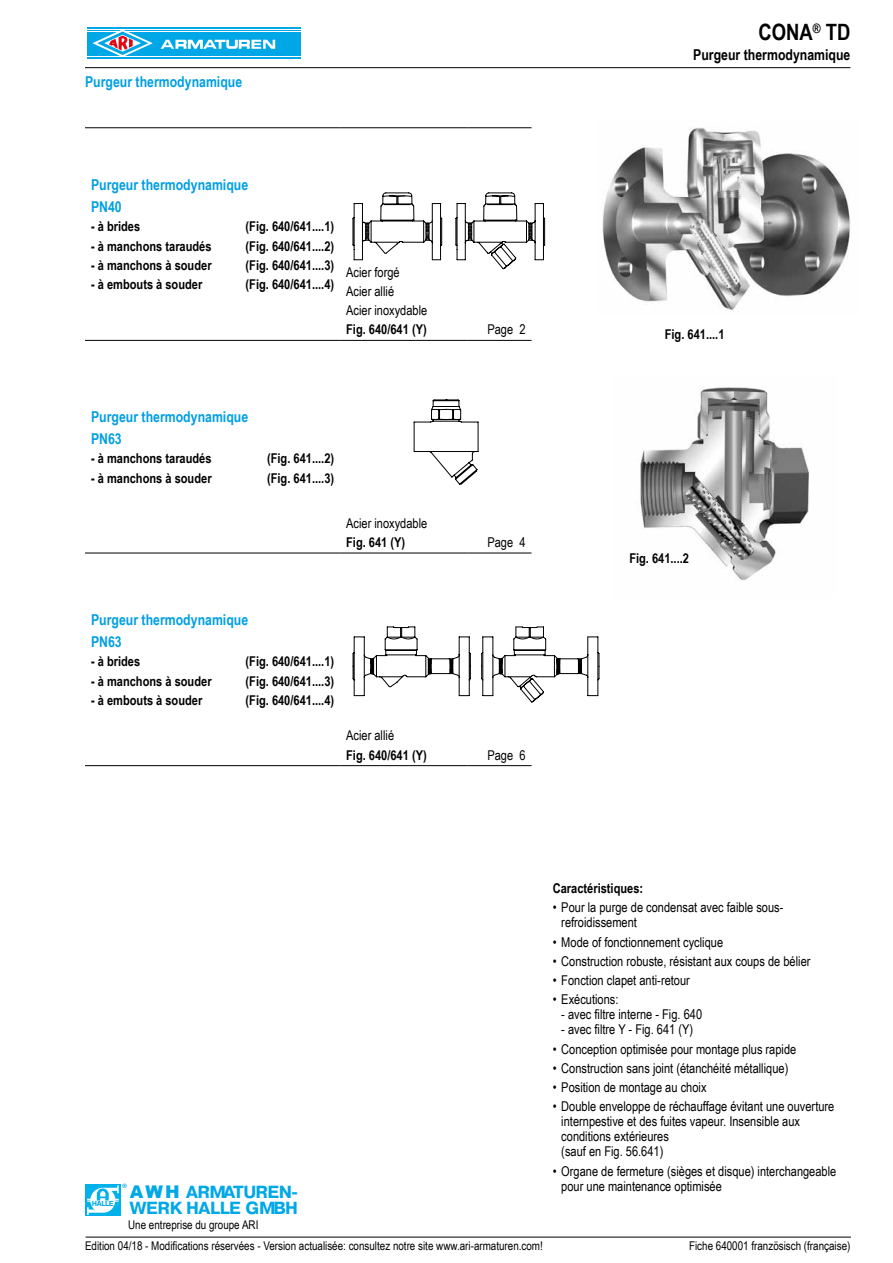
<style>
.page{position:relative;width:893px;height:1263px;background:#fff}
.page>*{position:absolute;margin:0;border:0;box-sizing:border-box;transform-origin:0 0}
.t1{font:700 22.5px "Arial Narrow";color:#000}
.t2{font:700 17.55px/16.2px "Pragmatica G";letter-spacing:-.03em;color:#00a8e7}
.t3{font:700 15px/22.2px "Arial Narrow";color:#009fe3}
.t4{font:700 15px "Arial Narrow";color:#000}
.t5{font:13.5px/15px "Arial Narrow";color:#000}
.t6{font:700 13.5px "Arial Narrow";color:#000}
.t7{font:12px/21.6px "Arial Narrow";color:#000}
.t8{font:700 7.2px "Pragmatica G";letter-spacing:-.055em;color:#00a8e7}
.t9{font:700 6.3px "Pragmatica G";color:#00a8e7}
.s1{font-family:"Arial";font-weight:900}
</style>
<div class="page">
<div style="left:85px;top:1184px;width:36px;height:32px;background:#00b1eb"></div>
<svg style="left:87px;top:1185px;width:32px;height:30px"></svg>
<img style="left:602px;top:127px;width:248px;height:183px">
<svg style="left:352px;top:192px;width:193px;height:77px"></svg>
<svg style="left:414px;top:400px;width:64px;height:84px"></svg>
<svg style="left:353px;top:626px;width:247px;height:77px"></svg>
<hr style="left:85px;top:67px;width:765px;height:1px;background:#000">
<hr style="left:86px;top:1237px;width:765px;height:1px;background:#000">
<hr style="left:85px;top:127px;width:255px;height:1px;background:#000">
<hr style="left:340px;top:127px;width:128px;height:1px;background:#000">
<hr style="left:468px;top:127px;width:63px;height:1px;background:#000">
<hr style="left:85px;top:340px;width:255px;height:1px;background:#000">
<hr style="left:340px;top:340px;width:128px;height:1px;background:#000">
<hr style="left:468px;top:340px;width:63px;height:1px;background:#000">
<hr style="left:85px;top:553px;width:255px;height:1px;background:#000">
<hr style="left:340px;top:553px;width:128px;height:1px;background:#000">
<hr style="left:468px;top:553px;width:63px;height:1px;background:#000">
<hr style="left:85px;top:765px;width:255px;height:1px;background:#000">
<hr style="left:340px;top:765px;width:128px;height:1px;background:#000">
<hr style="left:468px;top:765px;width:63px;height:1px;background:#000">
<img style="left:640px;top:387px;width:169px;height:193px">
<div style="left:85px;top:26px;width:217px;height:35px;background:linear-gradient(to right,#00a7e7,#00a7e7)"></div>
<hr style="left:87px;top:27px;width:213px;height:1px;background:#00a7e7">
<hr style="left:87px;top:29px;width:213px;height:1px;background:#00a7e7">
<hr style="left:87px;top:30px;width:213px;height:1px;background:#00a7e7">
<hr style="left:87px;top:56px;width:213px;height:1px;background:#00a7e7">
<hr style="left:87px;top:57px;width:213px;height:1px;background:#00a7e7">
<hr style="left:87px;top:59px;width:213px;height:1px;background:#00a7e7">
<div style="left:87px;top:32px;width:213px;height:23px;background:#00a7e7"></div>
<svg style="left:161px;top:40px;width:114px;height:9px"></svg>
<svg style="left:93px;top:29px;width:60px;height:28px"></svg>
<p class="t3" style="left:85px;top:70px;width:159px">Purgeur thermodynamique</p>
<p class="t3" style="left:91px;top:173px;width:159px">Purgeur thermodynamique<br>PN40</p>
<p class="t6" style="left:91px;top:216px;width:51px">- à brides</p>
<p class="t6" style="left:246px;top:216px;width:90px">(Fig. 640/641....1)</p>
<p class="t6" style="left:91px;top:236px;width:122px">- à manchons taraudés</p>
<p class="t6" style="left:246px;top:236px;width:90px">(Fig. 640/641....2)</p>
<p class="t6" style="left:91px;top:255px;width:122px">- à manchons à souder</p>
<p class="t6" style="left:246px;top:255px;width:90px">(Fig. 640/641....3)</p>
<p class="t6" style="left:91px;top:274px;width:113px">- à embouts à souder</p>
<p class="t6" style="left:246px;top:274px;width:90px">(Fig. 640/641....4)</p>
<p class="t5" style="left:346px;top:262px;width:83px;line-height:19.2px">Acier forgé<br>Acier allié<br>Acier inoxydable</p>
<p class="t6" style="left:346px;top:319px;width:82px">Fig. 640/641 (Y)</p>
<p class="t5" style="left:487px;top:322px;width:40px">Page 2</p>
<p class="t3" style="left:91px;top:405px;width:159px">Purgeur thermodynamique<br>PN63</p>
<p class="t6" style="left:91px;top:448px;width:122px">- à manchons taraudés</p>
<p class="t6" style="left:267px;top:448px;width:69px">(Fig. 641....2)</p>
<p class="t6" style="left:91px;top:468px;width:122px">- à manchons à souder</p>
<p class="t6" style="left:267px;top:468px;width:69px">(Fig. 641....3)</p>
<p class="t5" style="left:346px;top:515px;width:83px">Acier inoxydable</p>
<p class="t6" style="left:346px;top:532px;width:61px">Fig. 641 (Y)</p>
<p class="t5" style="left:487px;top:534px;width:40px">Page 4</p>
<p class="t3" style="left:91px;top:608px;width:159px">Purgeur thermodynamique<br>PN63</p>
<p class="t6" style="left:91px;top:651px;width:51px">- à brides</p>
<p class="t6" style="left:246px;top:651px;width:90px">(Fig. 640/641....1)</p>
<p class="t6" style="left:91px;top:670px;width:122px">- à manchons à souder</p>
<p class="t6" style="left:246px;top:670px;width:90px">(Fig. 640/641....3)</p>
<p class="t6" style="left:91px;top:690px;width:113px">- à embouts à souder</p>
<p class="t6" style="left:246px;top:690px;width:90px">(Fig. 640/641....4)</p>
<p class="t5" style="left:346px;top:728px;width:49px">Acier allié</p>
<p class="t6" style="left:346px;top:745px;width:82px">Fig. 640/641 (Y)</p>
<p class="t5" style="left:487px;top:747px;width:40px">Page 6</p>
<h1 class="t1" style="left:758px;top:15px;width:93px">CONA<sup>®</sup> TD</h1>
<p class="t4" style="left:693px;top:43px;width:159px">Purgeur thermodynamique</p>
<p class="t6" style="left:665px;top:324px;width:61px">Fig. 641....1</p>
<p class="t6" style="left:629px;top:548px;width:61px">Fig. 641....2</p>
<p class="t9" style="left:122px;top:1183px;width:7px">®</p>
<p class="t2" style="left:130px;top:1184px;width:170px"><span class="s1">A WH</span> ARMATUREN-<br>WERK HALLE GMBH</p>
<p class="t8" style="left:92px;top:1200px;width:23px">HALLE</p>
<p class="t7" style="left:85px;top:1213px;width:459px;text-indent:43px">Une entreprise du groupe ARI<br>Edition 04/18 - Modifications réservées - Version actualisée: consultez notre site www.ari-armaturen.com!</p>
<p class="t6" style="left:553px;top:878px;width:92px">Caractéristiques:</p>
<p class="t5" style="left:561px;top:900px;width:224px;text-indent:-9px">• Pour la purge de condensat avec faible sous&shy;refroidissement</p>
<p class="t5" style="left:553px;top:934px;width:172px">• Mode of fonctionnement cyclique</p>
<p class="t5" style="left:553px;top:953px;width:259px">• Construction robuste, résistant aux coups de bélier</p>
<p class="t5" style="left:553px;top:972px;width:139px">• Fonction clapet anti-retour</p>
<p class="t5" style="left:553px;top:992px;width:67px">• Exécutions:</p>
<p class="t5" style="left:561px;top:1007px;width:142px">- avec filtre interne - Fig. 640</p>
<p class="t5" style="left:561px;top:1022px;width:133px">- avec filtre Y - Fig. 641 (Y)</p>
<p class="t5" style="left:553px;top:1041px;width:245px">• Conception optimisée pour montage plus rapide</p>
<p class="t5" style="left:553px;top:1060px;width:237px">• Construction sans joint (étanchéité métallique)</p>
<p class="t5" style="left:553px;top:1079px;width:155px">• Position de montage au choix</p>
<p class="t5" style="left:561px;top:1099px;width:275px;text-indent:-9px">• Double enveloppe de réchauffage évitant une ouverture internpestive et des fuites vapeur. Insensible aux conditions extérieures<br>(sauf en Fig. 56.641)</p>
<p class="t5" style="left:561px;top:1163px;width:277px;text-indent:-9px">• Organe de fermeture (sièges et disque) interchangeable pour une maintenance optimisée</p>
<p class="t7" style="left:689px;top:1235px;width:163px">Fiche 640001 französisch (française)</p>
</div>
